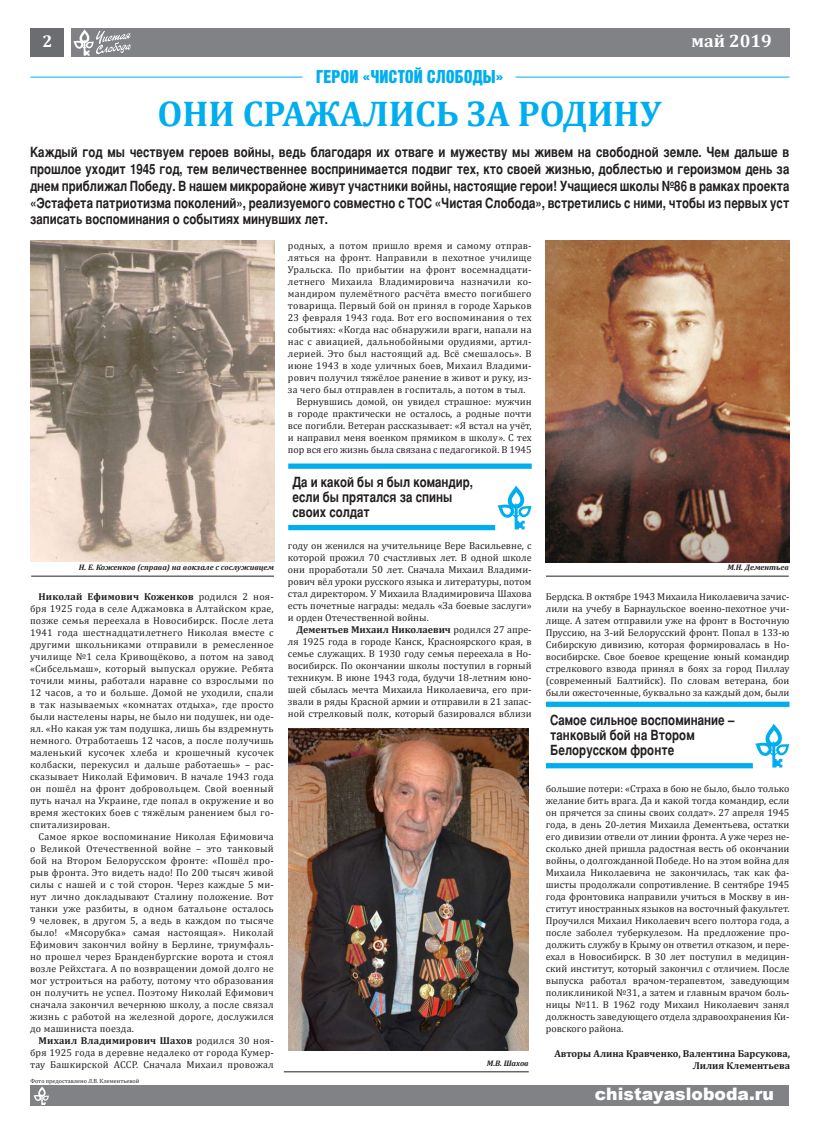
<style>
.page{position:relative;width:820px;height:1134px;background:#fff}
.page>*{position:absolute;margin:0;border:0;box-sizing:border-box;transform-origin:0 0}
.t1{font:700 36px "Cambria";color:#00aeef}
.t2{font:18px "Bastion X Plain A";color:#00aeef}
.t3{font:700 18px "Cambria";color:#fff}
.t4{font:900 17.2px "Arial";color:#fff}
.t5{font:700 17px "Cambria";color:#fff}
.t6{font:14px/16.8px "Bastion Bold A";color:#231f20}
.t7{font:10px/12px "Cambria";letter-spacing:.02em;color:#231f20;text-align:justify}
.t8{font:10px "Cambria";color:#231f20}
.t9{font:700 10px/12px "Cambria";color:#231f20;text-align:right}
.t10{font:italic 700 8px "Cambria";color:#231f20}
.t11{font:6px "Cambria";color:#231f20}
.s1{font-weight:700}
</style>
<div class="page">
<div style="left:30px;top:1085px;width:759px;height:21px;background:#808285"></div>
<svg style="left:33px;top:1086px;width:16px;height:19px"></svg>
<div style="left:71px;top:28px;width:718px;height:29px;background:#808285"></div>
<div style="left:30px;top:28px;width:34px;height:29px;background:#6c6d70"></div>
<svg style="left:73px;top:29px;width:58px;height:27px"></svg>
<hr style="left:30px;top:77px;width:272px;height:1px;background:#00aeef">
<hr style="left:515px;top:77px;width:274px;height:1px;background:#00aeef">
<img style="left:288px;top:729px;width:240px;height:321px">
<img style="left:545px;top:241px;width:244px;height:321px">
<img style="left:30px;top:241px;width:244px;height:321px">
<hr style="left:545px;top:576px;width:243px;height:1px;background:#231f20">
<hr style="left:31px;top:576px;width:243px;height:1px;background:#231f20">
<hr style="left:284px;top:1071px;width:244px;height:1px;background:#231f20">
<div style="left:288px;top:525px;width:207px;height:5px;background:#00aeef"></div>
<div style="left:288px;top:463px;width:243px;height:6px;background:#00aeef"></div>
<svg style="left:497px;top:485px;width:34px;height:44px"></svg>
<div style="left:545px;top:763px;width:207px;height:5px;background:#00aeef"></div>
<div style="left:545px;top:702px;width:244px;height:5px;background:#00aeef"></div>
<svg style="left:755px;top:723px;width:34px;height:44px"></svg>
<h3 class="t5" style="left:42px;top:31px;width:12px">2</h3>
<h2 class="t3" style="left:691px;top:30px;width:82px">май 2019</h2>
<h2 class="t2" style="left:316px;top:67px;width:189px">Герои «Чистой Слободы»</h2>
<h1 class="t1" style="left:157px;top:92px;width:505px">Они сражались за Родину</h1>
<p class="t6" style="left:30px;top:144px;width:760px;text-align:justify">Каждый год мы чествуем героев войны, ведь благодаря их отваге и мужеству мы живем на свободной земле. Чем дальше в прошлое уходит 1945 год, тем величественнее воспринимается подвиг тех, кто своей жизнью, доблестью и героизмом день за днем приближал Победу. В нашем микрорайоне живут участники войны, настоящие герои! Учащиеся школы N<sup>o</sup>86 в рамках проекта «Эстафета патриотизма поколений», реализуемого совместно с ТОС «Чистая Слобода», встретились с ними, чтобы из первых уст записать воспоминания о событиях минувших лет.</p>
<p class="t7" style="left:288px;top:239px;width:245px">родных, а потом пришло время и самому отправ-</p>
<p class="t7" style="left:288px;top:251px;width:245px">ляться на фронт. Направили в пехотное училище</p>
<p class="t7" style="left:288px;top:263px;width:245px">Уральска. По прибытии на фронт восемнадцати-</p>
<p class="t7" style="left:288px;top:275px;width:245px">летнего Михаила Владимировича назначили ко-</p>
<p class="t7" style="left:288px;top:287px;width:245px">мандиром пулемётного расчёта вместо погибшего</p>
<p class="t7" style="left:288px;top:299px;width:245px">товарища. Первый бой он принял в городе Харьков</p>
<p class="t7" style="left:288px;top:311px;width:245px">23 февраля 1943 года. Вот его воспоминания о тех</p>
<p class="t7" style="left:288px;top:323px;width:245px">событиях: «Когда нас обнаружили враги, напали на</p>
<p class="t7" style="left:288px;top:335px;width:245px">нас с авиацией, дальнобойными орудиями, артил-</p>
<p class="t7" style="left:288px;top:347px;width:245px">лерией. Это был настоящий ад. Всё смешалось». В</p>
<p class="t7" style="left:288px;top:359px;width:245px">июне 1943 в ходе уличных боев, Михаил Владими-</p>
<p class="t7" style="left:288px;top:371px;width:245px">рович получил тяжёлое ранение в живот и руку, из-</p>
<p class="t7" style="left:288px;top:383px;width:239px">за чего был отправлен в госпиталь, а потом в тыл.</p>
<p class="t8" style="left:296px;top:395px;width:236px">Вернувшись домой, он увидел страшное: мужчин</p>
<p class="t8" style="left:288px;top:407px;width:245px">в городе практически не осталось, а родные почти</p>
<p class="t8" style="left:288px;top:419px;width:245px">все погибли. Ветеран рассказывает: «Я встал на учёт,</p>
<p class="t8" style="left:288px;top:431px;width:245px">и направил меня военком прямиком в школу». С тех</p>
<p class="t8" style="left:288px;top:443px;width:245px">пор вся его жизнь была связана с педагогикой. В 1945</p>
<h3 class="t6" style="left:292px;top:474px;width:182px;line-height:15px">Да и какой бы я был командир, если бы прятался за спины своих солдат</h3>
<p class="t7" style="left:288px;top:539px;width:245px">году он женился на учительнице Вере Васильевне, с которой прожил 70 счастливых лет. В одной школе они проработали 50 лет. Сначала Михаил Владими&shy;рович вёл уроки русского языка и литературы, потом стал директором. У Михаила Владимировича Шахова есть почетные награды: медаль «За боевые заслуги» и орден Отечественной войны.</p>
<p class="t7" style="left:288px;top:623px;width:245px;text-indent:8px"><span class="s1">Дементьев Михаил Николаевич</span> родился 27 апре&shy;ля 1925 года в городе Канск, Красноярского края, в семье служащих. В 1930 году семья переехала в Но&shy;восибирск. По окончании школы поступил в горный техникум. В июне 1943 года, будучи 18-летним юно&shy;шей сбылась мечта Михаила Николаевича, его при&shy;звали в ряды Красной армии и отправили в 21 запас&shy;ной стрелковый полк, который базировался вблизи</p>
<p class="t10" style="left:79px;top:562px;width:196px">Н. Е. Коженков (справа) на вокзале с сослуживцем</p>
<p class="t10" style="left:727px;top:562px;width:63px">М.Н. Дементьев</p>
<p class="t7" style="left:30px;top:590px;width:245px;text-indent:8px"><span class="s1">Николай Ефимович Коженков</span> родился 2 ноя&shy;бря 1925 года в селе Аджамовка в Алтайском крае, позже семья переехала в Новосибирск. После лета 1941 года шестнадцатилетнего Николая вместе с другими школьниками отправили в ремесленное училище №1 села Кривощёково, а потом на завод «Сибсельмаш», который выпускал оружие. Ребята точили мины, работали наравне со взрослыми по 12 часов, а то и больше. Домой не уходили, спали в так называемых «комнатах отдыха», где просто были настелены нары, не было ни подушек, ни оде&shy;ял. «Но какая уж там подушка, лишь бы вздремнуть немного. Отработаешь 12 часов, а после получишь маленький кусочек хлеба и крошечный кусочек колбаски, перекусил и дальше работаешь» – рас&shy;сказывает Николай Ефимович. В начале 1943 года он пошёл на фронт добровольцем. Свой военный путь начал на Украине, где попал в окружение и во время жестоких боев с тяжёлым ранением был го&shy;спитализирован.</p>
<p class="t7" style="left:30px;top:830px;width:245px;text-indent:8px">Самое яркое воспоминание Николая Ефимовича о Великой Отечественной войне – это танковый бой на Втором Белорусском фронте: «Пошёл про&shy;рыв фронта. Это видеть надо! По 200 тысяч живой силы с нашей и с той сторон. Через каждые 5 ми&shy;нут лично докладывают Сталину положение. Вот танки уже разбиты, в одном батальоне осталось 9 человек, в другом 5, а ведь в каждом по тысяче было! «Мясорубка» самая настоящая». Николай Ефимович закончил войну в Берлине, триумфаль&shy;но прошел через Бранденбургские ворота и стоял возле Рейхстага. А по возвращении домой долго не мог устроиться на работу, потому что образования он получить не успел. Поэтому Николай Ефимович сначала закончил вечернюю школу, а после связал жизнь с работой на железной дороге, дослужился до машиниста поезда.</p>
<p class="t7" style="left:30px;top:1034px;width:245px;text-indent:8px"><span class="s1">Михаил Владимирович Шахов</span> родился 30 ноя&shy;бря 1925 года в деревне недалеко от города Кумер&shy;тау Башкирской АССР. Сначала Михаил провожал</p>
<p class="t7" style="left:545px;top:590px;width:245px">Бердска. В октябре 1943 Михаила Николаевича зачис&shy;лили на учебу в Барнаульское военно-пехотное учи&shy;лище. А затем отправили уже на фронт в Восточную Пруссию, на 3-ий Белорусский фронт. Попал в 133-ю Сибирскую дивизию, которая формировалась в Но&shy;восибирске. Свое боевое крещение юный командир стрелкового взвода принял в боях за город Пиллау (современный Балтийск). По словам ветерана, бои были ожесточенные, буквально за каждый дом, были</p>
<h3 class="t6" style="left:550px;top:712px;width:186px;line-height:15px">Самое сильное воспоминание – танковый бой на Втором<br>Белорусском фронте</h3>
<p class="t7" style="left:545px;top:782px;width:245px">большие потери: «Страха в бою не было, было только желание бить врага. Да и какой тогда командир, если он прячется за спины своих солдат». 27 апреля 1945 года, в день 20-летия Михаила Дементьева, остатки его дивизии отвели от линии фронта. А уже через не&shy;сколько дней пришла радостная весть об окончании войны, о долгожданной Победе. Но на этом война для Михаила Николаевича не закончилась, так как фа&shy;шисты продолжали сопротивление. В сентябре 1945 года фронтовика направили учиться в Москву в ин&shy;ститут иностранных языков на восточный факультет.<br>Проучился Михаил Николаевич всего полтора года, а после заболел туберкулезом. На предложение про&shy;должить службу в Крыму он ответил отказом, и пере&shy;ехал в Новосибирск. В 30 лет поступил в медицин&shy;ский институт, который закончил с отличием. После выпуска работал врачом-терапевтом, заведующим поликлиникой №31, а затем и главным врачом боль&shy;ницы №11. В 1962 году Михаил Николаевич занял должность заведующего отдела здравоохранения Ки&shy;ровского района.</p>
<p class="t10" style="left:486px;top:1058px;width:43px">М.В. Шахов</p>
<p class="t9" style="left:554px;top:1047px;width:237px">Авторы Алина Кравченко, Валентина Барсукова,<br>Лилия Клементьева</p>
<p class="t11" style="left:30px;top:1077px;width:110px">Фото предоставлено Л.В. Клементьевой</p>
<h3 class="t4" style="left:594px;top:1081px;width:180px">chistayasloboda.ru</h3>
</div>
